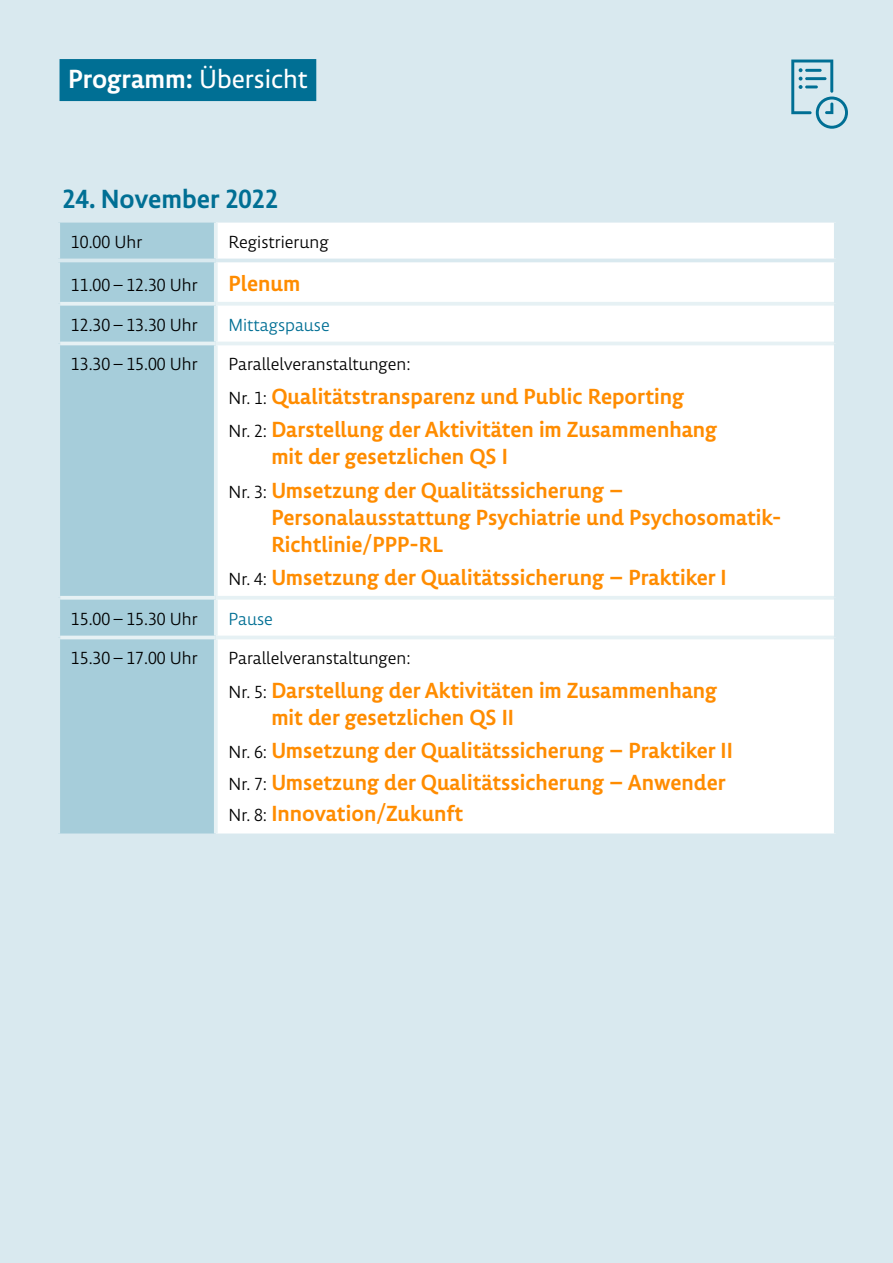
<style>
.page{position:relative;width:893px;height:1263px;background:#d9e9ef}
.page>*{position:absolute;margin:0;border:0;box-sizing:border-box;transform-origin:0 0}
.t1{font:500 27px "Lemon Sans Next";color:#fff}
.Programm_P-Tabelle-TH{font:500 27px "Lemon Sans Next";color:#006f94}
.Programm_P-Tabelle-TD{font:500 22.5px/27px "Lemon Sans Next";color:#ff8c00}
.Programm_P-Tabelle-TD-2{font:18px "Lemon Sans Next S Light";color:#000}
.Programm_P-Tabelle-TD-3{font:18px "Lemon Sans Next S Light";color:#006f94}
.s1{font-weight:400}
.s2{font-family:"Lemon Sans Next S Light";font-weight:400;font-size:18px;color:#000}
</style>
<div class="page">
<svg style="left:791px;top:60px;width:57px;height:69px"></svg>
<div style="left:60px;top:223px;width:154px;height:610px;background:#a6cdda"></div>
<div style="left:218px;top:223px;width:616px;height:610px;background:#fff"></div>
<hr style="left:214px;top:223px;width:4px;height:36px;background:#e6f1f4">
<hr style="left:214px;top:262px;width:4px;height:40px;background:#e6f1f4">
<hr style="left:214px;top:306px;width:4px;height:36px;background:#e6f1f4">
<hr style="left:60px;top:342px;width:156px;height:3px;background:#e6f1f4">
<hr style="left:216px;top:342px;width:618px;height:3px;background:#e6f1f4">
<hr style="left:214px;top:345px;width:4px;height:251px;background:#e6f1f4">
<svg style="left:60px;top:596px;width:155px;height:4px"></svg>
<hr style="left:216px;top:596px;width:618px;height:4px;background:#e6f1f4">
<hr style="left:214px;top:600px;width:4px;height:36px;background:#e6f1f4">
<hr style="left:60px;top:636px;width:156px;height:3px;background:#e6f1f4">
<hr style="left:216px;top:636px;width:618px;height:3px;background:#e6f1f4">
<hr style="left:214px;top:639px;width:4px;height:194px;background:#e6f1f4">
<hr style="left:56px;top:259px;width:160px;height:3px;background:#d9e9ef">
<hr style="left:216px;top:259px;width:622px;height:3px;background:#d9e9ef">
<svg style="left:60px;top:302px;width:155px;height:4px"></svg>
<hr style="left:216px;top:302px;width:618px;height:4px;background:#e6f1f4">
<div style="left:60px;top:59px;width:256px;height:42px;background:#006f94"></div>
<h2 class="t1" style="left:68px;top:63px;width:241px">Programm: <span class="s1">Übersicht</span></h2>
<p class="Programm_P-Tabelle-TH" style="left:62px;top:182px;width:218px">24. November 2022</p>
<p class="Programm_P-Tabelle-TD-2" style="left:71px;top:231px;width:73px">10.00 Uhr</p>
<p class="Programm_P-Tabelle-TD-2" style="left:229px;top:231px;width:102px">Registrierung</p>
<p class="Programm_P-Tabelle-TD-2" style="left:71px;top:274px;width:128px">11.00 – 12.30 Uhr</p>
<p class="Programm_P-Tabelle-TD" style="left:229px;top:270px;width:73px">Plenum</p>
<p class="Programm_P-Tabelle-TD-2" style="left:71px;top:314px;width:128px">12.30 – 13.30 Uhr</p>
<p class="Programm_P-Tabelle-TD-3" style="left:229px;top:314px;width:103px">Mittagspause</p>
<p class="Programm_P-Tabelle-TD-2" style="left:71px;top:354px;width:128px">13.30 – 15.00 Uhr</p>
<p class="Programm_P-Tabelle-TD-2" style="left:229px;top:354px;width:184px">Parallelveranstaltungen:</p>
<p class="Programm_P-Tabelle-TD" style="left:229px;top:382px;width:457px"><span class="s2">Nr. 1:</span> Qualitätstransparenz und Public Reporting</p>
<p class="Programm_P-Tabelle-TD" style="left:271px;top:416px;width:447px;text-indent:-43px"><span class="s2">Nr. 2:</span> Darstellung der Aktivitäten im Zusammenhang mit der gesetzlichen QS I</p>
<p class="Programm_P-Tabelle-TD" style="left:271px;top:476px;width:511px;text-indent:-43px"><span class="s2">Nr. 3:</span> Umsetzung der Qualitätssicherung –<br>Personalausstattung Psychiatrie und Psychosomatik-<br>Richtlinie/PPP-RL</p>
<p class="Programm_P-Tabelle-TD" style="left:229px;top:564px;width:500px"><span class="s2">Nr. 4:</span> Umsetzung der Qualitätssicherung – Praktiker I</p>
<p class="Programm_P-Tabelle-TD-2" style="left:71px;top:608px;width:128px">15.00 – 15.30 Uhr</p>
<p class="Programm_P-Tabelle-TD-3" style="left:229px;top:608px;width:46px">Pause</p>
<p class="Programm_P-Tabelle-TD-2" style="left:71px;top:648px;width:128px">15.30 – 17.00 Uhr</p>
<p class="Programm_P-Tabelle-TD-2" style="left:229px;top:648px;width:184px">Parallelveranstaltungen:</p>
<p class="Programm_P-Tabelle-TD" style="left:271px;top:676px;width:447px;text-indent:-43px"><span class="s2">Nr. 5:</span> Darstellung der Aktivitäten im Zusammenhang mit der gesetzlichen QS II</p>
<p class="Programm_P-Tabelle-TD" style="left:229px;top:737px;width:506px"><span class="s2">Nr. 6:</span> Umsetzung der Qualitätssicherung – Praktiker II</p>
<p class="Programm_P-Tabelle-TD" style="left:229px;top:768px;width:499px"><span class="s2">Nr. 7:</span> Umsetzung der Qualitätssicherung – Anwender</p>
<p class="Programm_P-Tabelle-TD" style="left:229px;top:799px;width:236px"><span class="s2">Nr. 8:</span> Innovation/Zukunft</p>
</div>
